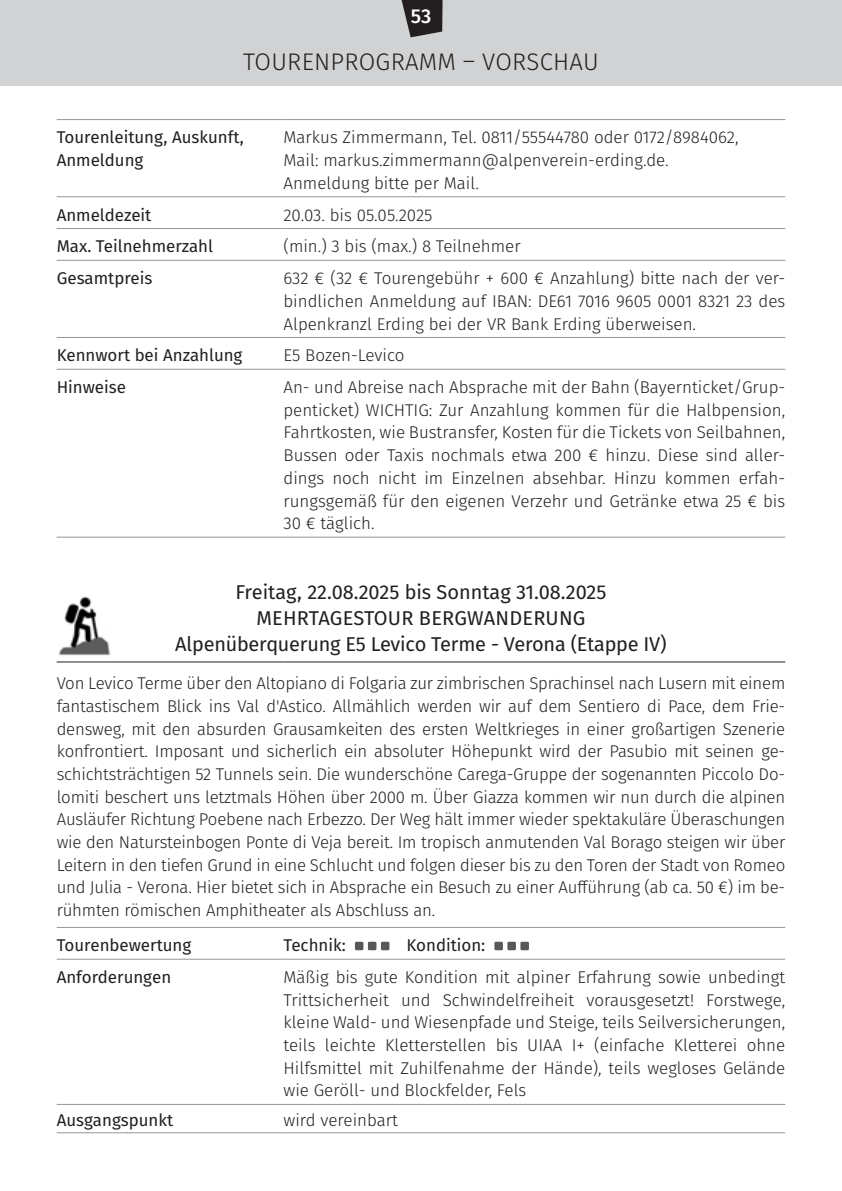
<style>
.page{position:relative;width:842px;height:1191px;background:#fff}
.page>*{position:absolute;margin:0;border:0;box-sizing:border-box;transform-origin:0 0}
.t1{font:300 24px "Fira Sans";letter-spacing:.01em;color:#231f20}
.t2{font:20px/26px "Fira Sans";letter-spacing:-.01em;color:#231f20;text-align:center}
.t3{font:500 20px "Fira Sans";color:#fff}
.t4{font:300 17px/22.6px "Fira Sans";color:#231f20;text-align:justify}
.t5{font:17px/22.6px "Fira Sans";color:#231f20}
</style>
<div class="page">
<div style="left:0;top:0;width:842px;height:85px;background:#d1d2d4"></div>
<svg style="left:401px;top:0;width:42px;height:37px"></svg>
<hr style="left:57px;top:119px;width:226px;height:1px;background:#939598">
<hr style="left:283px;top:119px;width:502px;height:1px;background:#939598">
<hr style="left:57px;top:196px;width:226px;height:1px;background:#939598">
<hr style="left:283px;top:196px;width:502px;height:1px;background:#939598">
<hr style="left:57px;top:228px;width:226px;height:1px;background:#939598">
<hr style="left:283px;top:228px;width:502px;height:1px;background:#939598">
<hr style="left:57px;top:260px;width:226px;height:1px;background:#939598">
<hr style="left:283px;top:260px;width:502px;height:1px;background:#939598">
<hr style="left:57px;top:337px;width:226px;height:1px;background:#939598">
<hr style="left:283px;top:337px;width:502px;height:1px;background:#939598">
<hr style="left:57px;top:369px;width:226px;height:1px;background:#939598">
<hr style="left:283px;top:369px;width:502px;height:1px;background:#939598">
<hr style="left:57px;top:536px;width:226px;height:1px;background:#939598">
<hr style="left:283px;top:536px;width:502px;height:1px;background:#939598">
<hr style="left:57px;top:927px;width:226px;height:1px;background:#939598">
<hr style="left:283px;top:927px;width:502px;height:1px;background:#939598">
<hr style="left:57px;top:958px;width:226px;height:1px;background:#939598">
<hr style="left:283px;top:958px;width:502px;height:1px;background:#939598">
<hr style="left:57px;top:1104px;width:226px;height:1px;background:#939598">
<hr style="left:283px;top:1104px;width:502px;height:1px;background:#939598">
<hr style="left:57px;top:1132px;width:226px;height:1px;background:#939598">
<hr style="left:283px;top:1132px;width:502px;height:1px;background:#939598">
<hr style="left:57px;top:661px;width:226px;height:1px;background:#231f20">
<hr style="left:283px;top:661px;width:502px;height:1px;background:#231f20">
<div style="left:355px;top:941px;width:8px;height:9px;background:#57585a"></div>
<div style="left:368px;top:941px;width:8px;height:9px;background:#57585a"></div>
<div style="left:381px;top:941px;width:8px;height:9px;background:#57585a"></div>
<div style="left:494px;top:941px;width:9px;height:9px;background:#57585a"></div>
<div style="left:507px;top:941px;width:9px;height:9px;background:#57585a"></div>
<div style="left:520px;top:941px;width:9px;height:9px;background:#57585a"></div>
<img style="left:58px;top:596px;width:53px;height:60px">
<p class="t3" style="left:411px;top:0;width:22px">53</p>
<h1 class="t1" style="left:243px;top:45px;width:357px">TOURENPROGRAMM – VORSCHAU</h1>
<p class="t5" style="left:57px;top:126px;width:189px">Tourenleitung, Auskunft,<br>Anmeldung</p>
<p class="t4" style="left:283px;top:126px;width:457px;text-align:left">Markus Zimmermann, Tel. 0811/55544780 oder 0172/8984062,<br>Mail: markus.zimmermann@alpenverein-erding.de.<br>Anmeldung bitte per Mail.</p>
<p class="t5" style="left:57px;top:203px;width:96px">Anmeldezeit</p>
<p class="t4" style="left:283px;top:203px;width:150px">20.03. bis 05.05.2025</p>
<p class="t5" style="left:57px;top:235px;width:158px">Max. Teilnehmerzahl</p>
<p class="t4" style="left:283px;top:235px;width:239px">(min.) 3 bis (max.) 8 Teilnehmer</p>
<p class="t5" style="left:57px;top:266px;width:97px">Gesamtpreis</p>
<p class="t4" style="left:283px;top:267px;width:503px">632 € (32 € Tourengebühr + 600 € Anzahlung) bitte nach der ver&shy;bindlichen Anmeldung auf IBAN: DE61 7016 9605 0001 8321 23 des Alpenkranzl Erding bei der VR Bank Erding überweisen.</p>
<p class="t5" style="left:57px;top:344px;width:187px">Kennwort bei Anzahlung</p>
<p class="t4" style="left:283px;top:344px;width:123px">E5 Bozen-Levico</p>
<p class="t5" style="left:57px;top:375px;width:71px">Hinweise</p>
<p class="t4" style="left:283px;top:376px;width:503px">An- und Abreise nach Absprache mit der Bahn (Bayernticket/Grup&shy;penticket) WICHTIG: Zur Anzahlung kommen für die Halbpension, Fahrtkosten, wie Bustransfer, Kosten für die Tickets von Seilbahnen, Bussen oder Taxis nochmals etwa 200 € hinzu. Diese sind aller&shy;dings noch nicht im Einzelnen absehbar. Hinzu kommen erfah&shy;rungsgemäß für den eigenen Verzehr und Getränke etwa 25 € bis 30 € täglich.</p>
<p class="t2" style="left:175px;top:578px;width:493px">Freitag, 22.08.2025 bis Sonntag 31.08.2025<br>MEHRTAGESTOUR BERGWANDERUNG<br>Alpenüberquerung E5 Levico Terme - Verona (Etappe IV)</p>
<p class="t4" style="left:57px;top:672px;width:730px">Von Levico Terme über den Altopiano di Folgaria zur zimbrischen Sprachinsel nach Lusern mit einem fantastischem Blick ins Val d'Astico. Allmählich werden wir auf dem Sentiero di Pace, dem Frie&shy;densweg, mit den absurden Grausamkeiten des ersten Weltkrieges in einer großartigen Szenerie konfrontiert. Imposant und sicherlich ein absoluter Höhepunkt wird der Pasubio mit seinen ge&shy;schichtsträchtigen 52 Tunnels sein. Die wunderschöne Carega-Gruppe der sogenannten Piccolo Do&shy;lomiti beschert uns letztmals Höhen über 2000 m. Über Giazza kommen wir nun durch die alpinen Ausläufer Richtung Poebene nach Erbezzo. Der Weg hält immer wieder spektakuläre Überaschungen wie den Natursteinbogen Ponte di Veja bereit. Im tropisch anmutenden Val Borago steigen wir über Leitern in den tiefen Grund in eine Schlucht und folgen dieser bis zu den Toren der Stadt von Romeo und Julia - Verona. Hier bietet sich in Absprache ein Besuch zu einer Aufführung (ab ca. 50 €) im be&shy;rühmten römischen Amphitheater als Abschluss an.</p>
<p class="t5" style="left:57px;top:933px;width:136px">Tourenbewertung</p>
<p class="t5" style="left:283px;top:933px;width:64px">Technik:</p>
<p class="t5" style="left:406px;top:933px;width:80px">Kondition:</p>
<p class="t5" style="left:57px;top:965px;width:116px">Anforderungen</p>
<p class="t4" style="left:283px;top:965px;width:503px">Mäßig bis gute Kondition mit alpiner Erfahrung sowie unbedingt Trittsicherheit und Schwindelfreiheit vorausgesetzt! Forstwege, kleine Wald- und Wiesenpfade und Steige, teils Seilversicherungen, teils leichte Kletterstellen bis UIAA I+ (einfache Kletterei ohne Hilfsmittel mit Zuhilfenahme der Hände), teils wegloses Gelände wie Geröll- und Blockfelder, Fels</p>
<p class="t5" style="left:57px;top:1108px;width:118px">Ausgangspunkt</p>
<p class="t4" style="left:283px;top:1108px;width:116px">wird vereinbart</p>
</div>
